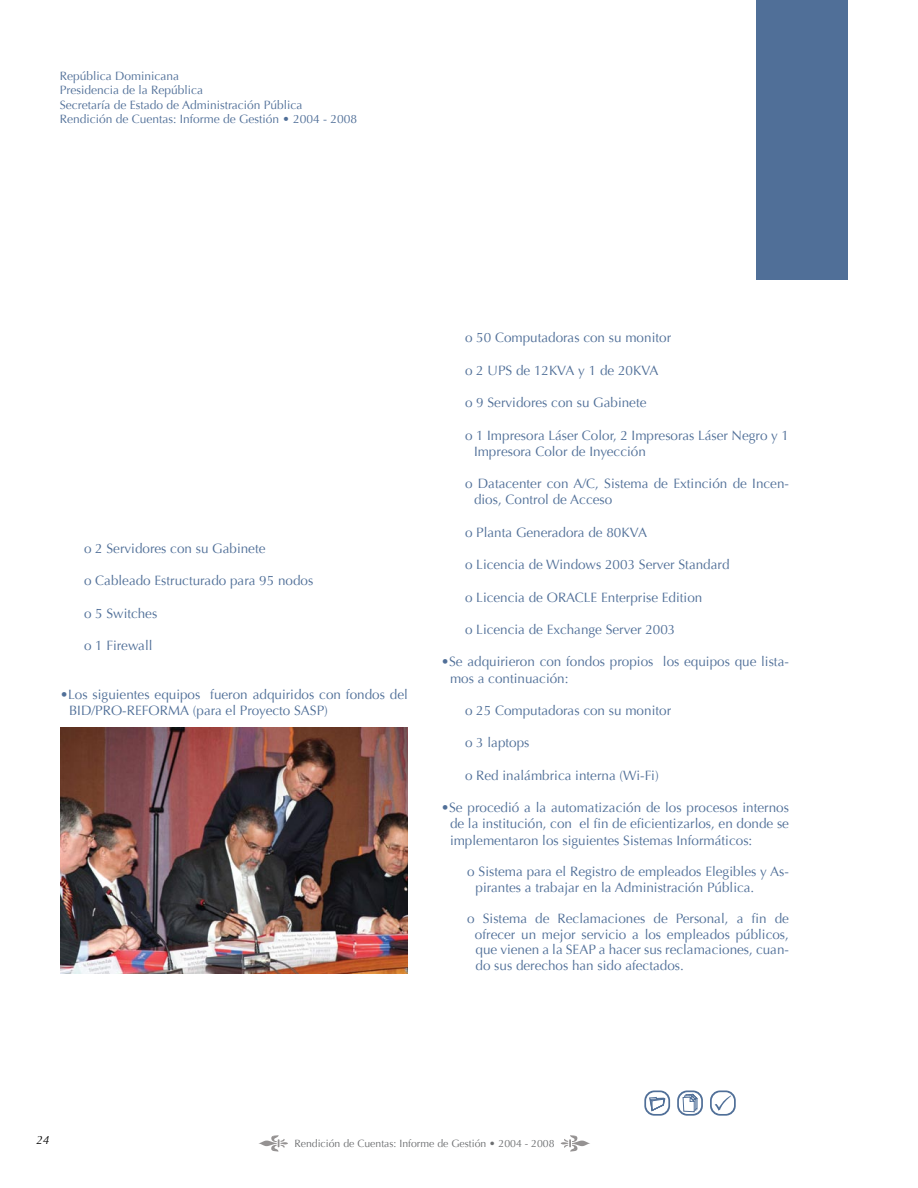
<style>
.page{position:relative;width:918px;height:1188px;background:#fff}
.page>*{position:absolute;margin:0;border:0;box-sizing:border-box;transform-origin:0 0}
.t1{font:13.5px/16.2px "Optima";color:#506f98}
.t2{font:12px/14.4px "Optima";color:#506f98}
.t3{font:italic 12px "Optima";color:#000}
.t4{font:10.5px "Optima";color:#6d6f71}
.s1{color:#fff}
</style>
<div class="page">
<svg style="left:561px;top:1135px;width:29px;height:17px"></svg>
<svg style="left:258px;top:1135px;width:30px;height:17px"></svg>
<img style="left:60px;top:728px;width:348px;height:246px">
<svg style="left:677px;top:1090px;width:26px;height:26px"></svg>
<svg style="left:644px;top:1090px;width:26px;height:26px"></svg>
<svg style="left:710px;top:1090px;width:26px;height:26px"></svg>
<div style="left:757px;top:0;width:91px;height:280px;background:#506f98"></div>
<p class="t2" style="left:60px;top:69px;width:299px">República Dominicana<br>Presidencia de la República<br>Secretaría de Estado de Administración Pública Rendición de Cuentas: Informe de Gestión • 2004 - 2008</p>
<p class="t1" style="left:84px;top:540px;width:183px">o 2 Servidores con su Gabinete</p>
<p class="t1" style="left:84px;top:573px;width:231px">o Cableado Estructurado para 95 nodos</p>
<p class="t1" style="left:84px;top:605px;width:75px">o 5 Switches</p>
<p class="t1" style="left:84px;top:637px;width:70px">o 1 Firewall</p>
<p class="t1" style="left:69px;top:686px;width:340px;text-indent:-9px">•Los siguientes equipos fueron adquiridos con fondos del<br>B ID/PRO-REFORMA (para el Proyecto SASP)</p>
<p class="t1" style="left:465px;top:330px;width:208px">o 50 Computadoras con su monitor</p>
<p class="t1" style="left:465px;top:362px;width:195px">o 2 U PS de 12KVA y 1 de 20KVA</p>
<p class="t1" style="left:465px;top:395px;width:183px">o 9 Servidores con su Gabinete</p>
<p class="t1" style="left:474px;top:427px;width:316px;text-indent:-9px">o 1 Impresora Láser Color, 2 Impresoras Láser Negro y 1<br>Impresora Color de Inyección</p>
<p class="t1" style="left:474px;top:476px;width:317px;text-indent:-9px">o Datacenter con A/C, Sistema de Extinción de Incen&shy;dios, Control de Acceso</p>
<p class="t1" style="left:465px;top:524px;width:184px">o Planta Generadora de 80KVA</p>
<p class="t1" style="left:465px;top:557px;width:266px">o Licencia de Windows 2003 Server Standard</p>
<p class="t1" style="left:465px;top:589px;width:239px">o Licencia de ORACLE Enterprise Edition</p>
<p class="t1" style="left:465px;top:622px;width:212px">o Licencia de Exchange Server 2003</p>
<p class="t1" style="left:450px;top:654px;width:341px;text-indent:-9px">•Se adquirieron con fondos propios los equipos que lista&shy;mos a continuación:</p>
<p class="t1" style="left:465px;top:703px;width:208px">o 25 Computadoras con su monitor</p>
<p class="t1" style="left:465px;top:735px;width:66px">o 3 laptops</p>
<p class="t1" style="left:465px;top:767px;width:195px">o Red inalámbrica interna (Wi-Fi)</p>
<p class="t1" style="left:450px;top:800px;width:341px;text-align:justify;text-indent:-9px">•Se procedió a la automatización de los procesos internos de la institución, con el fin de eficientizarlos, en donde se implementaron los siguientes Sistemas Informáticos:</p>
<p class="t1" style="left:476px;top:864px;width:315px;line-height:15.6px;text-indent:-8px">o Sistema para el Registro de empleados Elegibles y As&shy;pirantes a trabajar en la Administración Pública.</p>
<p class="t1" style="left:475px;top:911px;width:316px;line-height:15.6px;text-align:justify;text-indent:-11px"><span class="s1">.</span>o Sistema de Reclamaciones de Personal, a fin de ofrecer un mejor servicio a los empleados públicos, que vienen a la SEAP a hacer sus reclamaciones, cuan&shy;do sus derechos han sido afectados.</p>
<p class="t3" style="left:36px;top:1133px;width:8px">24</p>
<p class="t4" style="left:294px;top:1138px;width:262px">Rendición de Cuentas: Informe de Gestión • 2004 - 2008</p>
</div>
